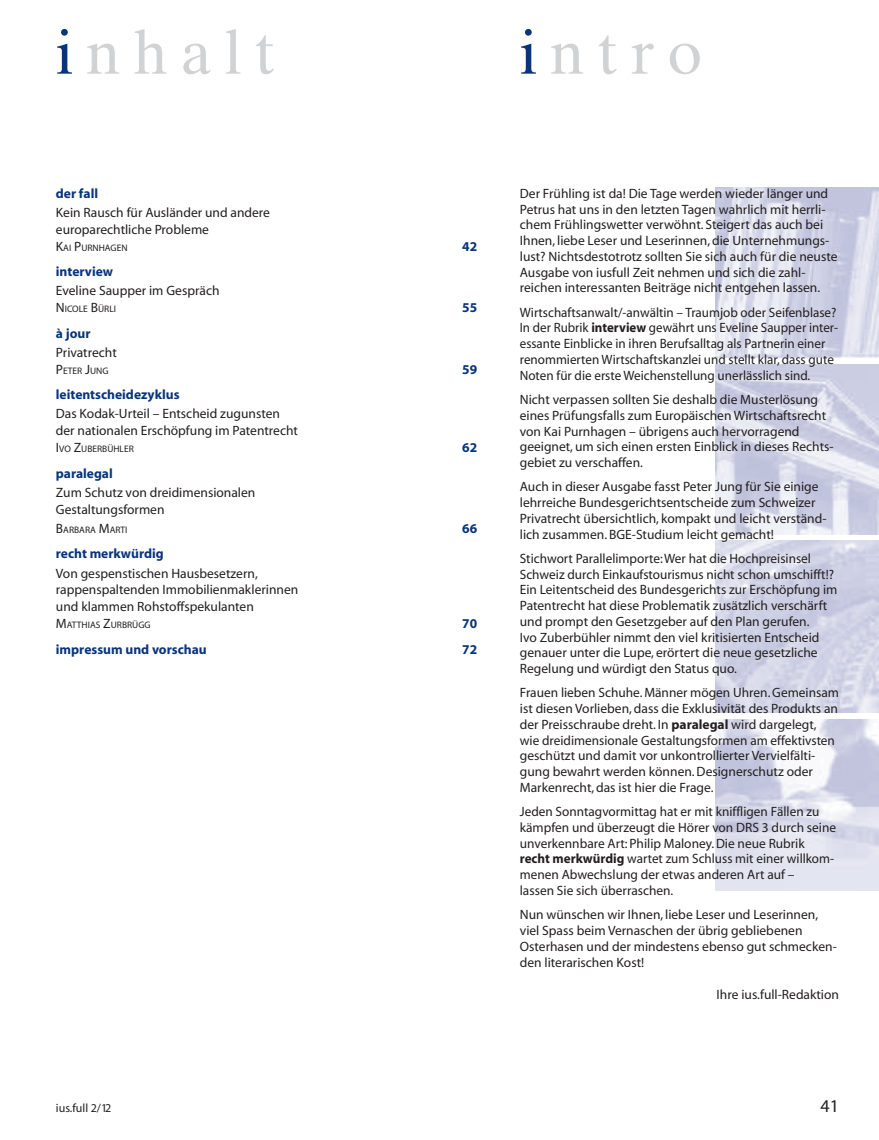
<style>
.page{position:relative;width:879px;height:1140px;background:#fff}
.page>*{position:absolute;margin:0;border:0;box-sizing:border-box;transform-origin:0 0}
.t1{font:62.55px "Times Ten";letter-spacing:.2em;color:#d1d2d4}
.t2{font:18px "Myriad";color:#231f20}
.t3{font:13.5px/15.8px "Myriad";color:#231f20}
.t4{font:700 13.5px "Myriad";color:#08347b}
.t5{font:12px "Myriad";color:#231f20}
.t6{font:9.45px "Myriad";color:#231f20}
.s1{color:#08347b}
.s2{font-size:13.5px}
.s3{font-weight:700}
</style>
<div class="page">
<img style="left:715px;top:719px;width:163px;height:171px">
<img style="left:715px;top:188px;width:163px;height:170px">
<img style="left:715px;top:541px;width:163px;height:171px">
<img style="left:715px;top:364px;width:163px;height:170px">
<h1 class="t1" style="left:56px;top:15px;width:221px"><span class="s1">i</span>nhalt</h1>
<h1 class="t1" style="left:519px;top:15px;width:184px"><span class="s1">i</span>ntro</h1>
<p class="t4" style="left:56px;top:186px;width:44px">der fall</p>
<p class="t3" style="left:56px;top:204px;width:215px;line-height:17px">Kein Rausch für Ausländer und andere europarechtliche Probleme</p>
<p class="t6" style="left:56px;top:243px;width:73px"><span class="s2">K</span>AI <span class="s2">P</span>URNHAGEN</p>
<p class="t4" style="left:462px;top:239px;width:16px">42</p>
<p class="t4" style="left:56px;top:265px;width:59px">interview</p>
<p class="t3" style="left:56px;top:283px;width:165px">Eveline Saupper im Gespräch</p>
<p class="t6" style="left:56px;top:304px;width:62px"><span class="s2">N</span> ICOLE <span class="s2">B</span>ÜRLI</p>
<p class="t4" style="left:462px;top:301px;width:16px">55</p>
<p class="t4" style="left:56px;top:326px;width:36px">à jour</p>
<p class="t3" style="left:56px;top:345px;width:62px">Privatrecht</p>
<p class="t6" style="left:56px;top:366px;width:54px"><span class="s2">P</span>ETER <span class="s2">J</span>UNG</p>
<p class="t4" style="left:462px;top:362px;width:16px">59</p>
<p class="t4" style="left:56px;top:388px;width:125px">leitentscheidezyklus</p>
<p class="t3" style="left:56px;top:406px;width:243px;line-height:17px">Das Kodak-Urteil – Entscheid zugunsten der nationalen Erschöpfung im Patentrecht</p>
<p class="t6" style="left:56px;top:444px;width:79px"><span class="s2">I</span>VO <span class="s2">Z</span>UBERBÜHLER</p>
<p class="t4" style="left:462px;top:441px;width:16px">62</p>
<p class="t4" style="left:56px;top:466px;width:58px">paralegal</p>
<p class="t3" style="left:56px;top:484px;width:201px;line-height:17px">Zum Schutz von dreidimensionalen<br>Gestaltungsformen</p>
<p class="t6" style="left:56px;top:525px;width:73px"><span class="s2">B</span>ARBARA <span class="s2">M</span>ARTI</p>
<p class="t4" style="left:462px;top:521px;width:16px">66</p>
<p class="t4" style="left:56px;top:547px;width:109px">recht merkwürdig</p>
<p class="t3" style="left:56px;top:565px;width:244px;line-height:17px">Von gespenstischen Hausbesetzern, rappenspaltenden Immobilienmaklerinnen und klammen Rohstoffspekulanten</p>
<p class="t6" style="left:56px;top:620px;width:96px"><span class="s2">M</span>ATTHIAS <span class="s2">Z</span>URBRÜGG</p>
<p class="t4" style="left:462px;top:617px;width:16px">70</p>
<p class="t4" style="left:56px;top:642px;width:152px">impressum und vorschau</p>
<p class="t4" style="left:462px;top:642px;width:16px">72</p>
<p class="t5" style="left:56px;top:1102px;width:57px">ius.full 2/12</p>
<p class="t3" style="left:519px;top:186px;width:319px">Der Frühling ist da! Die Tage werden wieder länger und Petrus hat uns in den letzten Tagen wahrlich mit herrli&shy;chem Frühlingswetter verwöhnt. Steigert das auch bei Ihnen, liebe Leser und Leserinnen, die Unternehmungs&shy;lust? Nichtsdestotrotz sollten Sie sich auch für die neuste Ausgabe von iusfull Zeit nehmen und sich die zahl&shy;reichen interessanten Beiträge nicht entgehen lassen.</p>
<p class="t3" style="left:519px;top:305px;width:319px">Wirtschaftsanwalt/-anwältin – Traumjob oder Seifenblase?<br>In der Rubrik <span class="s3">interview</span> gewährt uns Eveline Saupper inter&shy;essante Einblicke in ihren Berufsalltag als Partnerin einer renommierten Wirtschaftskanzlei und stellt klar, dass gute Noten für die erste Weichenstellung unerlässlich sind.</p>
<p class="t3" style="left:519px;top:392px;width:315px">Nicht verpassen sollten Sie deshalb die Musterlösung eines Prüfungsfalls zum Europäischen Wirtschaftsrecht von Kai Purnhagen – übrigens auch hervorragend geeignet, um sich einen ersten Einblick in dieses Rechts&shy;gebiet zu verschaffen.</p>
<p class="t3" style="left:519px;top:479px;width:308px">Auch in dieser Ausgabe fasst Peter Jung für Sie einige lehrreiche Bundesgerichtsentscheide zum Schweizer Privatrecht übersichtlich, kompakt und leicht verständ&shy;lich zusammen. BGE-Studium leicht gemacht!</p>
<p class="t3" style="left:519px;top:551px;width:319px">Stichwort Parallelimporte: Wer hat die Hochpreisinsel Schweiz durch Einkaufstourismus nicht schon umschifft!?<br>Ein Leitentscheid des Bundesgerichts zur Erschöpfung im Patentrecht hat diese Problematik zusätzlich verschärft und prompt den Gesetzgeber auf den Plan gerufen.<br>Ivo Zuberbühler nimmt den viel kritisierten Entscheid genauer unter die Lupe, erörtert die neue gesetzliche Regelung und würdigt den Status quo.</p>
<p class="t3" style="left:519px;top:685px;width:320px">Frauen lieben Schuhe. Männer mögen Uhren. Gemeinsam ist diesen Vorlieben, dass die Exklusivität des Produkts an der Preisschraube dreht. In <span class="s3">paralegal</span> wird dargelegt, wie dreidimensionale Gestaltungsformen am effektivsten geschützt und damit vor unkontrollierter Vervielfälti&shy;gung bewahrt werden können. Designerschutz oder Markenrecht, das ist hier die Frage.</p>
<p class="t3" style="left:519px;top:804px;width:318px">Jeden Sonntagvormittag hat er mit kniffligen Fällen zu kämpfen und überzeugt die Hörer von DRS 3 durch seine unverkennbare Art: Philip Maloney. Die neue Rubrik <span class="s3">recht merkwürdig</span> wartet zum Schluss mit einer willkom&shy;menen Abwechslung der etwas anderen Art auf –<br>lassen Sie sich überraschen.</p>
<p class="t3" style="left:519px;top:907px;width:318px">Nun wünschen wir Ihnen, liebe Leser und Leserinnen, viel Spass beim Vernaschen der übrig gebliebenen Osterhasen und der mindestens ebenso gut schmecken&shy;den literarischen Kost!</p>
<p class="t3" style="left:716px;top:987px;width:124px">Ihre ius.full-Redaktion</p>
<h2 class="t2" style="left:820px;top:1097px;width:20px">41</h2>
</div>
